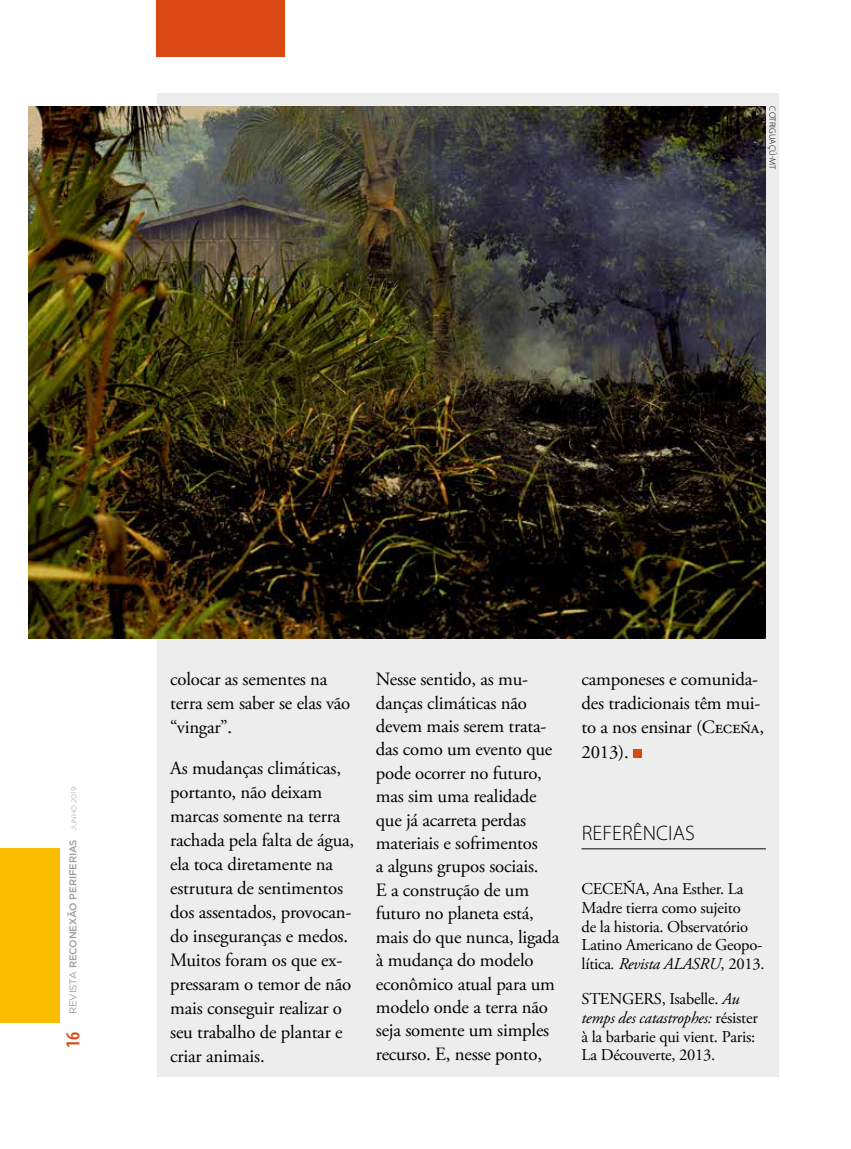
<style>
.page{position:relative;width:851px;height:1149px;background:#fff}
.page>*{position:absolute;margin:0;border:0;box-sizing:border-box;transform-origin:0 0}
.t1{font:300 21px "Myriad Pro";letter-spacing:.005em;color:#000}
.t2{font:18.75px/23.4px "Adobe Garamond Pro";letter-spacing:-.01em;color:#000}
.t3{font:16.5px/18.6px "Adobe Garamond Pro";letter-spacing:-.015em;color:#000}
.t4{font:500 9.9px "Gotham";letter-spacing:-.01em;color:#9d9d9c}
.t5{font:300 9px "Myriad Pro";color:#000}
.s1{font-family:"Myriad Pro";font-weight:600;font-stretch:condensed;font-size:19.95px;color:#dc4814}
.s2{font-weight:400}
.s3{font-weight:300;font-size:7.05px}
.s4{font-style:italic}
</style>
<div class="page">
<div style="left:156px;top:0;width:128px;height:56px;background:#dc4814"></div>
<div style="left:0;top:848px;width:59px;height:174px;background:#fcbc00"></div>
<div style="left:157px;top:94px;width:621px;height:982px;background:#ededed"></div>
<img style="left:29px;top:106px;width:736px;height:531px">
<hr style="left:581px;top:848px;width:184px;height:1px;background:#000">
<div style="left:633px;top:749px;width:8px;height:8px;background:#dc4814"></div>
<p class="t5" style="left:778px;top:106px;width:65px;rotate:90deg">COTRIGUAÇÚ-MT</p>
<p class="t4" style="left:67px;top:1047px;width:262px;rotate:-90deg"><span class="s1">16</span> <span class="s2">REVISTA</span> RECONEXÃO PERIFERIAS <span class="s3">JUNHO 2019</span></p>
<p class="t2" style="left:170px;top:667px;width:182px;line-height:24px">colocar as sementes na terra sem saber se elas vão “vingar”.</p>
<p class="t2" style="left:170px;top:756px;width:185px;line-height:24px">As mudanças climáticas, portanto, não deixam marcas somente na terra rachada pela falta de água, ela toca diretamente na estrutura de sentimentos dos assentados, provocan&shy;do inseguranças e medos.<br>Muitos foram os que ex&shy;pressaram o temor de não mais conseguir realizar o seu trabalho de plantar e criar animais.</p>
<p class="t2" style="left:376px;top:668px;width:185px">Nesse sentido, as mu&shy;danças climáticas não devem mais serem trata&shy;das como um evento que pode ocorrer no futuro, mas sim uma realidade que já acarreta perdas materiais e sofrimentos<br>a alguns grupos sociais.<br>E a construção de um futuro no planeta está, mais do que nunca, ligada à mudança do modelo econômico atual para um modelo onde a terra não seja somente um simples recurso. E, nesse ponto,</p>
<p class="t2" style="left:581px;top:667px;width:184px;line-height:24.2px">camponeses e comunida&shy;des tradicionais têm mui&shy;to a nos ensinar (Ceceña,<br>2013).</p>
<p class="t1" style="left:581px;top:820px;width:115px">REFERÊNCIAS</p>
<p class="t3" style="left:581px;top:880px;width:184px">CECEÑA, Ana Esther. La<br>Madre tierra como sujeito<br>de la historia. Observatório<br>Latino Americano de Geopo&shy;lítica<span class="s4">. Revista ALASRU</span>, 2013.</p>
<p class="t3" style="left:581px;top:990px;width:178px">STENGERS, Isabelle. <span class="s4">Au temps des catastrophes:</span> résister à la barbarie qui vient. Paris:<br>La Découverte, 2013.</p>
</div>
